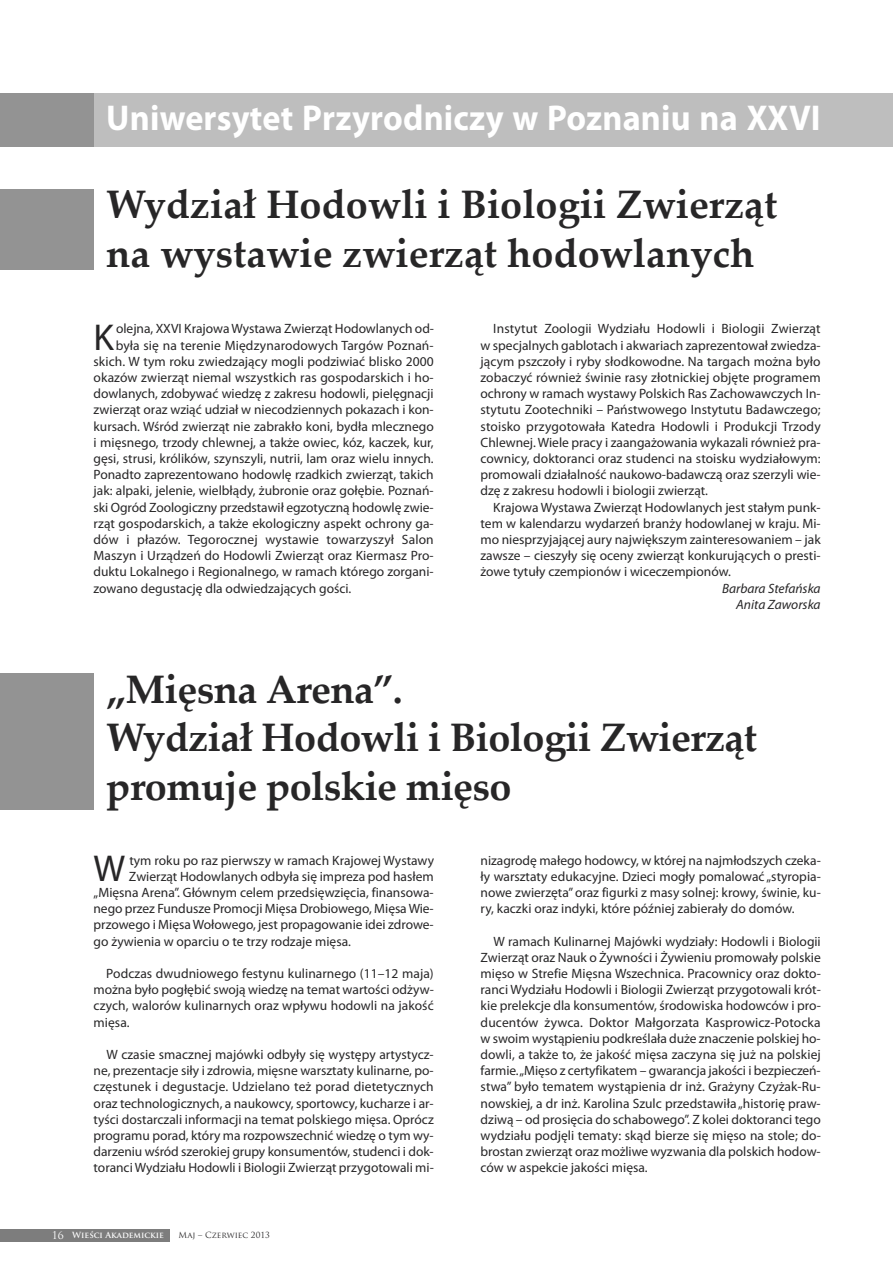
<style>
.page{position:relative;width:893px;height:1263px;background:#fff}
.page>*{position:absolute;margin:0;border:0;box-sizing:border-box;transform-origin:0 0}
.t1{font:700 39.75px/48.4px "Palatino Linotype";letter-spacing:-.015em;color:#272627}
.t2{font:37.5px "Myriad Pro";color:#272627}
.t3{font:700 36px "Myriad Pro";letter-spacing:.005em;color:#fff;scale:.95 1}
.t4{font:13.5px/16.2px "Myriad Pro";color:#272627;text-align:justify}
.t5{font:italic 13.5px/16.2px "Myriad Pro";color:#272627;text-align:right}
.t6{font:700 8.25px "Trajan Pro";color:#fff}
.t7{font:8.25px "Trajan Pro";color:#272627}
.s1{font-weight:400;font-size:10.5px}
</style>
<div class="page">
<div style="left:0;top:1229px;width:170px;height:13px;background:#7d7d7d"></div>
<div style="left:94px;top:94px;width:799px;height:53px;background:#bebebe"></div>
<div style="left:0;top:94px;width:94px;height:53px;background:#939393"></div>
<div style="left:0;top:189px;width:94px;height:81px;background:#939393"></div>
<div style="left:0;top:674px;width:94px;height:136px;background:#939393"></div>
<h3 class="t3" style="left:106px;top:105px;width:753px">Uniwersytet Przyrodniczy w Poznaniu na XXVI</h3>
<h1 class="t1" style="left:106px;top:185px;width:673px">Wydział Hodowli i Biologii Zwierząt na wystawie zwierząt hodowlanych</h1>
<h2 class="t2" style="left:94px;top:323px;width:22px">K</h2>
<p class="t4" style="left:116px;top:322px;width:320px">olejna, XXVI Krajowa Wystawa Zwierząt Hodowlanych od-</p>
<p class="t4" style="left:116px;top:338px;width:320px">była się na terenie Międzynarodowych Targów Poznań-</p>
<p class="t4" style="left:94px;top:354px;width:342px">skich. W tym roku zwiedzający mogli podziwiać blisko 2000</p>
<p class="t4" style="left:94px;top:370px;width:342px">okazów zwierząt niemal wszystkich ras gospodarskich i ho-</p>
<p class="t4" style="left:94px;top:387px;width:342px">dowlanych, zdobywać wiedzę z zakresu hodowli, pielęgnacji</p>
<p class="t4" style="left:94px;top:403px;width:342px">zwierząt oraz wziąć udział w niecodziennych pokazach i kon-</p>
<p class="t4" style="left:94px;top:419px;width:342px">kursach. Wśród zwierząt nie zabrakło koni, bydła mlecznego</p>
<p class="t4" style="left:94px;top:435px;width:342px">i mięsnego, trzody chlewnej, a także owiec, kóz, kaczek, kur,</p>
<p class="t4" style="left:94px;top:451px;width:342px">gęsi, strusi, królików, szynszyli, nutrii, lam oraz wielu innych.</p>
<p class="t4" style="left:94px;top:468px;width:342px">Ponadto zaprezentowano hodowlę rzadkich zwierząt, takich</p>
<p class="t4" style="left:94px;top:484px;width:342px">jak: alpaki, jelenie, wielbłądy, żubronie oraz gołębie. Poznań-</p>
<p class="t4" style="left:94px;top:500px;width:342px">ski Ogród Zoologiczny przedstawił egzotyczną hodowlę zwie-</p>
<p class="t4" style="left:94px;top:516px;width:342px">rząt gospodarskich, a także ekologiczny aspekt ochrony ga-</p>
<p class="t4" style="left:94px;top:532px;width:342px">dów i płazów. Tegorocznej wystawie towarzyszył Salon</p>
<p class="t4" style="left:94px;top:549px;width:342px">Maszyn i Urządzeń do Hodowli Zwierząt oraz Kiermasz Pro-</p>
<p class="t4" style="left:94px;top:565px;width:342px">duktu Lokalnego i Regionalnego, w ramach którego zorgani-</p>
<p class="t4" style="left:94px;top:581px;width:259px">zowano degustację dla odwiedzających gości.</p>
<p class="t4" style="left:480px;top:322px;width:342px;text-indent:13px">Instytut Zoologii Wydziału Hodowli i Biologii Zwierząt w specjalnych gablotach i akwariach zaprezentował zwiedza&shy;jącym pszczoły i ryby słodkowodne. Na targach można było zobaczyć również świnie rasy złotnickiej objęte programem ochrony w ramach wystawy Polskich Ras Zachowawczych In&shy;stytutu Zootechniki – Państwowego Instytutu Badawczego; stoisko przygotowała Katedra Hodowli i Produkcji Trzody Chlewnej. Wiele pracy i zaangażowania wykazali również pra&shy;cownicy, doktoranci oraz studenci na stoisku wydziałowym: promowali działalność naukowo-badawczą oraz szerzyli wie&shy;dzę z zakresu hodowli i biologii zwierząt.</p>
<p class="t4" style="left:480px;top:500px;width:342px;text-indent:13px">Krajowa Wystawa Zwierząt Hodowlanych jest stałym punk&shy;tem w kalendarzu wydarzeń branży hodowlanej w kraju. Mi&shy;mo niesprzyjającej aury największym zainteresowaniem – jak zawsze – cieszyły się oceny zwierząt konkurujących o presti&shy;żowe tytuły czempionów i wiceczempionów.</p>
<p class="t5" style="left:722px;top:581px;width:100px">Barbara Stefańska<br>Anita Zaworska</p>
<h1 class="t1" style="left:106px;top:670px;width:652px">„Mięsna Arena”.<br>Wydział Hodowli i Biologii Zwierząt promuje polskie mięso</h1>
<h2 class="t2" style="left:94px;top:854px;width:33px">W</h2>
<p class="t4" style="left:129px;top:853px;width:306px">tym roku po raz pierwszy w ramach Krajowej Wystawy</p>
<p class="t4" style="left:129px;top:869px;width:306px">Zwierząt Hodowlanych odbyła się impreza pod hasłem</p>
<p class="t4" style="left:94px;top:885px;width:342px">„Mięsna Arena”. Głównym celem przedsięwzięcia, finansowa-</p>
<p class="t4" style="left:94px;top:901px;width:342px">nego przez Fundusze Promocji Mięsa Drobiowego, MięsaWie-</p>
<p class="t4" style="left:94px;top:918px;width:342px">przowego i Mięsa Wołowego, jest propagowanie idei zdrowe-</p>
<p class="t4" style="left:94px;top:934px;width:259px">go żywienia w oparciu o te trzy rodzaje mięsa.</p>
<p class="t4" style="left:94px;top:966px;width:342px;text-indent:13px">Podczas dwudniowego festynu kulinarnego (11–12 maja) można było pogłębić swoją wiedzę na temat wartości odżyw&shy;czych, walorów kulinarnych oraz wpływu hodowli na jakość mięsa.</p>
<p class="t4" style="left:94px;top:1047px;width:342px;text-indent:13px">W czasie smacznej majówki odbyły się występy artystycz&shy;ne, prezentacje siły i zdrowia, mięsne warsztaty kulinarne, po&shy;częstunek i degustacje. Udzielano też porad dietetycznych oraz technologicznych, a naukowcy, sportowcy, kucharze i ar&shy;tyści dostarczali informacji na temat polskiego mięsa. Oprócz programu porad, który ma rozpowszechnić wiedzę o tym wy&shy;darzeniu wśród szerokiej grupy konsumentów, studenci i dok&shy;toranci Wydziału Hodowli i Biologii Zwierząt przygotowali mi-</p>
<p class="t6" style="left:52px;top:1231px;width:114px"><span class="s1">16</span> Wieści Akademickie</p>
<p class="t7" style="left:179px;top:1231px;width:93px">Maj – Czerwiec 2013</p>
<p class="t4" style="left:481px;top:853px;width:342px">nizagrodę małego hodowcy, w której na najmłodszych czeka&shy;ły warsztaty edukacyjne. Dzieci mogły pomalować „styropia&shy;nowe zwierzęta”oraz figurki z masy solnej: krowy, świnie, ku&shy;ry, kaczki oraz indyki, które później zabierały do domów.</p>
<p class="t4" style="left:481px;top:934px;width:342px;text-indent:13px">W ramach Kulinarnej Majówki wydziały: Hodowli i Biologii Zwierząt oraz Nauk o Żywności i Żywieniu promowały polskie mięso w Strefie Mięsna Wszechnica. Pracownicy oraz dokto&shy;ranci Wydziału Hodowli i Biologii Zwierząt przygotowali krót&shy;kie prelekcje dla konsumentów, środowiska hodowców i pro&shy;ducentów żywca. Doktor Małgorzata Kasprowicz-Potocka w swoim wystąpieniu podkreślała duże znaczenie polskiej ho&shy;dowli, a także to, że jakość mięsa zaczyna się już na polskiej farmie.„Mięso z certyfikatem – gwarancja jakości i bezpieczeń&shy;stwa” było tematem wystąpienia dr inż. Grażyny Czyżak-Ru&shy;nowskiej, a dr inż. Karolina Szulc przedstawiła „historię praw&shy;dziwą – od prosięcia do schabowego”. Z kolei doktoranci tego wydziału podjęli tematy: skąd bierze się mięso na stole; do&shy;brostan zwierząt oraz możliwe wyzwania dla polskich hodow&shy;ców w aspekcie jakości mięsa.</p>
</div>
